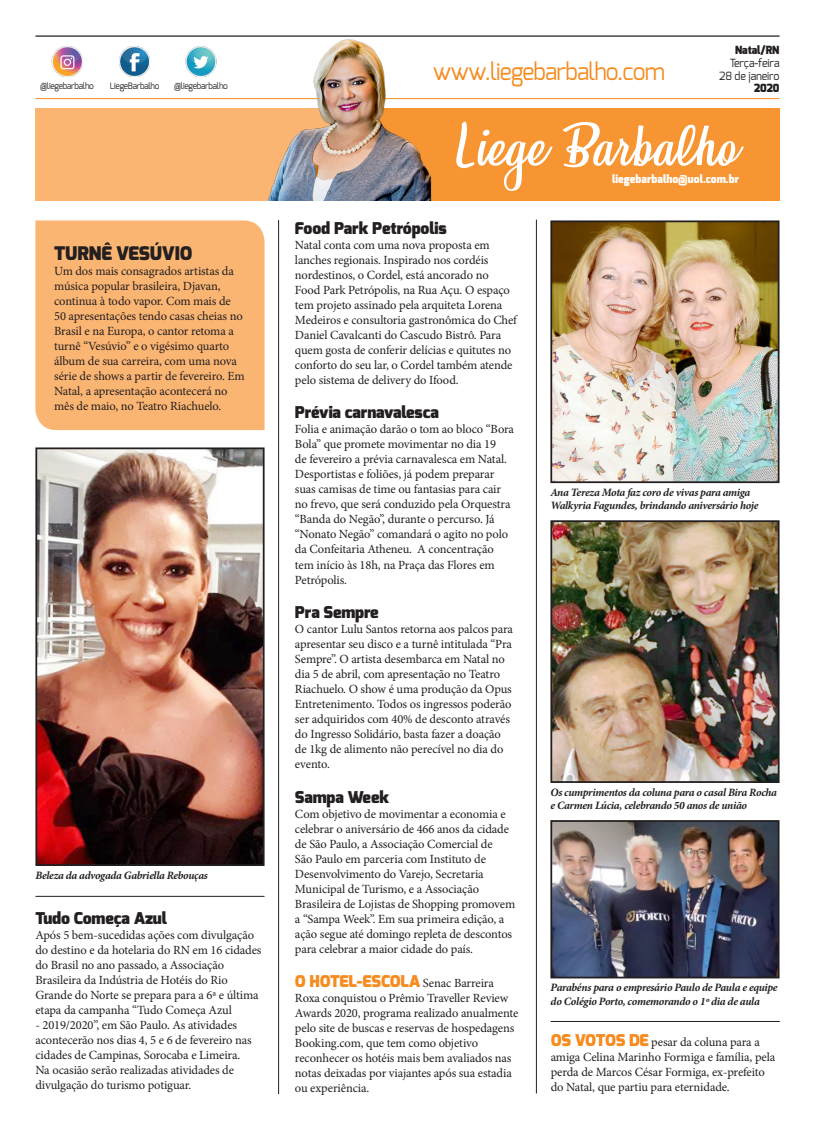
<style>
.page{position:relative;width:815px;height:1124px;background:#fff}
.page>*{position:absolute;margin:0;border:0;box-sizing:border-box;transform-origin:0 0}
.t1{font:51.25px "Honeymoon Personal Use";color:#fff}
.Assinatura{font:23.88px "Exo";letter-spacing:-.03em;color:#f68b1f;scale:.95 1}
.t2{font:900 18.75px "Exo";letter-spacing:-.01em;color:#231f20}
.t3{font:900 16.25px "Exo";letter-spacing:-.01em;color:#231f20}
.t4{font:900 16.25px "Exo";letter-spacing:-.01em;color:#f68b1f}
.t5{font:12.5px/15px "Minion Pro";letter-spacing:-.01em;color:#231f20}
.t6{font:italic 700 11.25px/13.5px "Minion Pro";letter-spacing:-.03em;color:#231f20}
.Assinatura-2{font:900 11.25px "Exo";color:#fff;scale:.95 1}
.Assinatura-3{font:11.25px "Exo";letter-spacing:-.01em;color:#231f20;scale:.95 1}
.Assinatura-4{font:900 11.25px "Exo";letter-spacing:-.01em;color:#231f20;scale:.95 1}
.Assinatura-5{font:8.75px "Exo";letter-spacing:-.03em;color:#231f20;scale:.95 1}
.s1{font-family:"Minion Pro";font-weight:400;font-size:12.5px;color:#231f20}
.s2{font-family:"Exo";font-weight:900;font-size:16.25px;color:#f68b1f}
</style>
<div class="page">
<hr style="left:35px;top:35px;width:745px;height:2px;background:#231f20">
<hr style="left:35px;top:98px;width:745px;height:1px;background:#f68b1f">
<img style="left:52px;top:47px;width:30px;height:30px">
<img style="left:119px;top:47px;width:31px;height:30px">
<img style="left:186px;top:47px;width:30px;height:30px">
<div style="left:35px;top:108px;width:745px;height:93px;background:#fbb573"></div>
<div style="left:331px;top:108px;width:449px;height:93px;background:#f79532"></div>
<img style="left:242px;top:35px;width:235px;height:166px">
<div style="left:35px;top:220px;width:230px;height:210px;background:#fbb573"></div>
<hr style="left:35px;top:895px;width:230px;height:1px;background:#231f20">
<hr style="left:278px;top:220px;width:1px;height:873px;background:#231f20">
<hr style="left:536px;top:219px;width:1px;height:874px;background:#231f20">
<img style="left:38px;top:450px;width:224px;height:412px">
<div style="left:35px;top:447px;width:230px;height:418px;border:2px solid #231f20"></div>
<hr style="left:551px;top:1020px;width:229px;height:1px;background:#231f20">
<img style="left:553px;top:823px;width:223px;height:152px">
<div style="left:550px;top:820px;width:229px;height:158px;border:2px solid #231f20"></div>
<img style="left:553px;top:223px;width:223px;height:257px">
<div style="left:550px;top:220px;width:229px;height:263px;border:2px solid #231f20"></div>
<img style="left:553px;top:523px;width:224px;height:256px">
<div style="left:550px;top:520px;width:230px;height:262px;border:2px solid #231f20"></div>
<p class="Assinatura-5" style="left:40px;top:80px;width:58px">@liegebarbalho</p>
<p class="Assinatura-5" style="left:110px;top:80px;width:54px">LiegeBarbalho</p>
<p class="Assinatura-5" style="left:174px;top:80px;width:58px">@liegebarbalho</p>
<p class="t2" style="left:54px;top:241px;width:140px">TURNÊ VESÚVIO</p>
<p class="t5" style="left:54px;top:264px;width:192px">Um dos mais consagrados artistas da música popular brasileira, Djavan, continua à todo vapor. Com mais de 50 apresentações tendo casas cheias no Brasil e na Europa, o cantor retoma a turnê “Vesúvio” e o vigésimo quarto álbum de sua carreira, com uma nova série de shows a partir de fevereiro. Em Natal, a apresentação acontecerá no mês de maio, no Teatro Riachuelo.</p>
<p class="t6" style="left:35px;top:867px;width:174px">Beleza da advogada Gabriella Rebouças</p>
<p class="t3" style="left:35px;top:907px;width:133px">Tudo Começa Azul</p>
<p class="t5" style="left:35px;top:927px;width:228px">Após 5 bem-sucedidas ações com divulgação do destino e da hotelaria do RN em 16 cidades do Brasil no ano passado, a Associação Brasileira da Indústria de Hotéis do Rio Grande do Norte se prepara para a 6ª e última etapa da campanha “Tudo Começa Azul</p>
<p class="t5" style="left:35px;top:1017px;width:218px">- 2019/2020”, em São Paulo. As atividades acontecerão nos dias 4, 5 e 6 de fevereiro nas cidades de Campinas, Sorocaba e Limeira.<br>Na ocasião serão realizadas atividades de divulgação do turismo potiguar.</p>
<p class="Assinatura-4" style="left:735px;top:43px;width:48px">Natal/RN</p>
<p class="Assinatura-3" style="left:730px;top:56px;width:54px">Terça-feira</p>
<p class="Assinatura-3" style="left:719px;top:68px;width:65px">28 de janeiro</p>
<p class="Assinatura-4" style="left:754px;top:81px;width:28px">2020</p>
<p class="t1" style="left:458px;top:117px;width:281px">Liege Barbalho</p>
<p class="Assinatura" style="left:433px;top:56px;width:246px">www.liegebarbalho.com</p>
<p class="Assinatura-2" style="left:612px;top:171px;width:135px">liegebarbalho@uol.com.br</p>
<p class="t3" style="left:295px;top:217px;width:153px">Food Park Petrópolis</p>
<p class="t5" style="left:295px;top:237px;width:223px">Natal conta com uma nova proposta em lanches regionais. Inspirado nos cordéis nordestinos, o Cordel, está ancorado no Food Park Petrópolis, na Rua Açu. O espaço tem projeto assinado pela arquiteta Lorena Medeiros e consultoria gastronômica do Chef Daniel Cavalcanti do Cascudo Bistrô. Para quem gosta de conferir delícias e quitutes no conforto do seu lar, o Cordel também atende pelo sistema de delivery do Ifood.</p>
<p class="t3" style="left:295px;top:402px;width:146px">Prévia carnavalesca</p>
<p class="t5" style="left:295px;top:422px;width:221px">Folia e animação darão o tom ao bloco “Bora Bola” que promete movimentar no dia 19<br>de fevereiro a prévia carnavalesca em Natal.<br>Desportistas e foliões, já podem preparar suas camisas de time ou fantasias para cair no frevo, que será conduzido pela Orquestra “Banda do Negão”, durante o percurso. Já “Nonato Negão” comandará o agito no polo da Confeitaria Atheneu. A concentração tem início às 18h, na Praça das Flores em Petrópolis.</p>
<p class="t3" style="left:295px;top:601px;width:85px">Pra Sempre</p>
<p class="t5" style="left:295px;top:621px;width:220px">O cantor Lulu Santos retorna aos palcos para apresentar seu disco e a turnê intitulada “Pra Sempre”. O artista desembarca em Natal no dia 5 de abril, com apresentação no Teatro Riachuelo. O show é uma produção da Opus Entretenimento. Todos os ingressos poderão ser adquiridos com 40% de desconto através do Ingresso Solidário, basta fazer a doação de 1kg de alimento não perecível no dia do evento.</p>
<p class="t3" style="left:295px;top:786px;width:96px">Sampa Week</p>
<p class="t5" style="left:295px;top:806px;width:222px">Com objetivo de movimentar a economia e celebrar o aniversário de 466 anos da cidade de São Paulo, a Associação Comercial de<br>São Paulo em parceria com Instituto de Desenvolvimento do Varejo, Secretaria Municipal de Turismo, e a Associação Brasileira de Lojistas de Shopping promovem a “Sampa Week”. Em sua primeira edição, a ação segue até domingo repleta de descontos para celebrar a maior cidade do país.</p>
<p class="t4" style="left:295px;top:970px;width:200px">O HOTEL-ESCOLA <span class="s1">Senac Barreira</span></p>
<p class="t5" style="left:295px;top:990px;width:225px">Roxa conquistou o Prêmio Traveller Review Awards 2020, programa realizado anualmente pelo site de buscas e reservas de hospedagens Booking.com, que tem como objetivo reconhecer os hotéis mais bem avaliados nas notas deixadas por viajantes após sua estadia ou experiência.</p>
<p class="t6" style="left:551px;top:980px;width:229px">Parabéns para o empresário Paulo de Paula e equipe do Colégio Porto, comemorando o 1º dia de aula</p>
<p class="t6" style="left:550px;top:485px;width:210px">Ana Tereza Mota faz coro de vivas para amiga<br>Walkyria Fagundes, brindando aniversário hoje</p>
<p class="t6" style="left:550px;top:784px;width:228px">Os cumprimentos da coluna para o casal Bira Rocha e Carmen Lúcia, celebrando 50 anos de união</p>
<p class="t5" style="left:551px;top:1034px;width:226px"><span class="s2">OS VOTOS DE</span> pesar da coluna para a amiga Celina Marinho Formiga e família, pela perda de Marcos César Formiga, ex-prefeito do Natal, que partiu para eternidade.</p>
</div>
